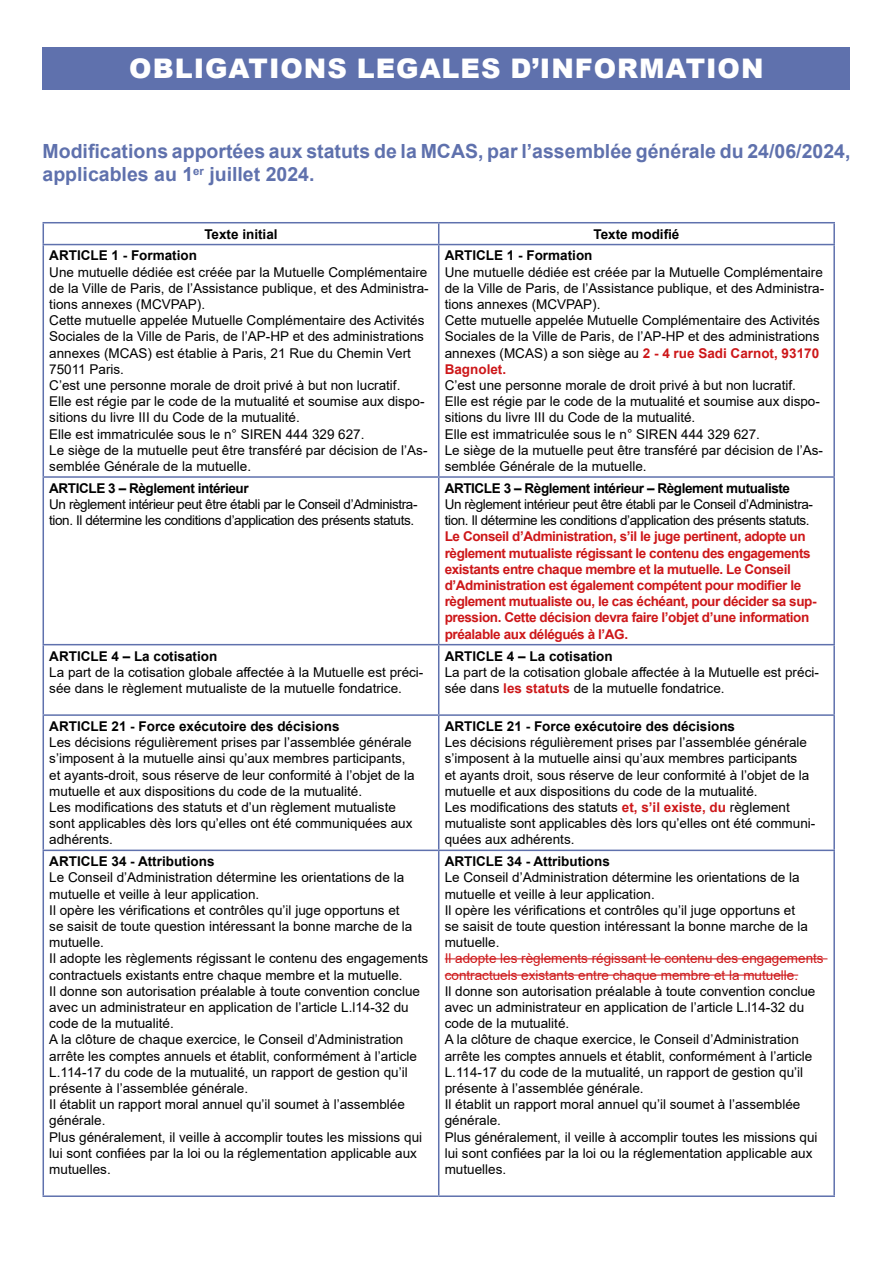
<style>
.page{position:relative;width:893px;height:1263px;background:#fff}
.page>*{position:absolute;margin:0;border:0;box-sizing:border-box;transform-origin:0 0}
.t1{font:900 27px "Arial";letter-spacing:.035em;color:#fff}
.t2{font:700 19.5px/23.4px "Arial";color:#5f71ad}
.t3{font:13.5px/16.2px "Arial";color:#000}
.t4{font:700 13.5px/16.2px "Arial";letter-spacing:-.03em;color:#cd1719}
.t5{font:13.5px/16.2px "Arial";letter-spacing:-.03em;color:#000}
.t6{font:700 13.5px "Arial";color:#000}
.t7{font:13.5px/16.2px "Arial";color:#cd1719}
.t8{font:700 13.5px "Arial";letter-spacing:-.03em;color:#000}
.s1{font-weight:700;color:#cd1719}
</style>
<div class="page">
<div style="left:43px;top:47px;width:807px;height:42px;background:#5f71ad"></div>
<hr style="left:43px;top:222px;width:396px;height:1px;background:#5f71ad">
<svg style="left:43px;top:223px;width:1px;height:21px"></svg>
<hr style="left:439px;top:222px;width:396px;height:1px;background:#5f71ad">
<svg style="left:438px;top:223px;width:1px;height:21px"></svg>
<hr style="left:833px;top:223px;width:2px;height:21px;background:#5f71ad">
<hr style="left:43px;top:244px;width:396px;height:1px;background:#5f71ad">
<hr style="left:43px;top:245px;width:1px;height:231px;background:#5f71ad">
<hr style="left:439px;top:244px;width:396px;height:1px;background:#5f71ad">
<hr style="left:438px;top:245px;width:1px;height:231px;background:#5f71ad">
<hr style="left:833px;top:245px;width:2px;height:231px;background:#5f71ad">
<hr style="left:43px;top:476px;width:396px;height:2px;background:#5f71ad">
<hr style="left:43px;top:478px;width:1px;height:166px;background:#5f71ad">
<hr style="left:439px;top:476px;width:396px;height:2px;background:#5f71ad">
<hr style="left:438px;top:478px;width:1px;height:166px;background:#5f71ad">
<hr style="left:833px;top:478px;width:2px;height:166px;background:#5f71ad">
<hr style="left:43px;top:644px;width:396px;height:1px;background:#5f71ad">
<hr style="left:43px;top:645px;width:1px;height:69px;background:#5f71ad">
<hr style="left:439px;top:644px;width:396px;height:1px;background:#5f71ad">
<hr style="left:438px;top:645px;width:1px;height:69px;background:#5f71ad">
<hr style="left:833px;top:645px;width:2px;height:69px;background:#5f71ad">
<hr style="left:43px;top:714px;width:396px;height:2px;background:#5f71ad">
<hr style="left:43px;top:716px;width:1px;height:133px;background:#5f71ad">
<hr style="left:439px;top:714px;width:396px;height:2px;background:#5f71ad">
<hr style="left:438px;top:716px;width:1px;height:133px;background:#5f71ad">
<hr style="left:833px;top:716px;width:2px;height:133px;background:#5f71ad">
<hr style="left:43px;top:849px;width:396px;height:2px;background:#5f71ad">
<hr style="left:43px;top:851px;width:1px;height:344px;background:#5f71ad">
<hr style="left:439px;top:849px;width:396px;height:2px;background:#5f71ad">
<hr style="left:438px;top:851px;width:1px;height:344px;background:#5f71ad">
<hr style="left:833px;top:851px;width:2px;height:344px;background:#5f71ad">
<hr style="left:43px;top:1195px;width:396px;height:2px;background:#5f71ad">
<hr style="left:439px;top:1195px;width:396px;height:2px;background:#5f71ad">
<hr style="left:445px;top:958px;width:382px;height:1px;background:#cd1719">
<hr style="left:445px;top:974px;width:353px;height:1px;background:#cd1719">
<h1 class="t1" style="left:129px;top:58px;width:636px">OBLIGATIONS LEGALES D’INFORMATION</h1>
<h2 class="t2" style="left:43px;top:140px;width:809px">Modifications apportées aux statuts de la MCAS, par l’assemblée générale du 24/06/2024, applicables au 1<sup>er</sup> juillet 2024.</h2>
<p class="t6" style="left:204px;top:229px;width:75px">Texte initial</p>
<p class="t6" style="left:593px;top:224px;width:88px">Texte modifié</p>
<p class="t6" style="left:49px;top:251px;width:149px">ARTICLE 1 - Formation</p>
<p class="t3" style="left:49px;top:265px;width:381px">Une mutuelle dédiée est créée par la Mutuelle Complémentaire de la Ville de Paris, de l’Assistance publique, et des Administra&shy;tions annexes (MCVPAP).<br>Cette mutuelle appelée Mutuelle Complémentaire des Activités Sociales de la Ville de Paris, de l’AP-HP et des administrations annexes (MCAS) est établie à Paris, 21 Rue du Chemin Vert 75011 Paris.<br>C’est une personne morale de droit privé à but non lucratif.<br>Elle est régie par le code de la mutualité et soumise aux dispo&shy;sitions du livre III du Code de la mutualité.<br>Elle est immatriculée sous le n° SIREN 444 329 627.<br>Le siège de la mutuelle peut être transféré par décision de l’As&shy;semblée Générale de la mutuelle.</p>
<p class="t8" style="left:49px;top:483px;width:201px">ARTICLE 3 – Règlement intérieur</p>
<p class="t5" style="left:49px;top:497px;width:370px">Un règlement intérieur peut être établi par le Conseil d’Administra&shy;tion. Il détermine les conditions d’application des présents statuts.</p>
<p class="t6" style="left:49px;top:651px;width:170px">ARTICLE 4 – La cotisation</p>
<p class="t3" style="left:49px;top:664px;width:376px">La part de la cotisation globale affectée à la Mutuelle est préci&shy;sée dans le règlement mutualiste de la mutuelle fondatrice.</p>
<p class="t6" style="left:49px;top:721px;width:292px">ARTICLE 21 - Force exécutoire des décisions</p>
<p class="t3" style="left:49px;top:735px;width:367px">Les décisions régulièrement prises par l’assemblée générale s’imposent à la mutuelle ainsi qu’aux membres participants, et ayants-droit, sous réserve de leur conformité à l’objet de la mutuelle et aux dispositions du code de la mutualité.<br>Les modifications des statuts et d’un règlement mutualiste sont applicables dès lors qu’elles ont été communiquées aux adhérents.</p>
<p class="t6" style="left:49px;top:856px;width:167px">ARTICLE 34 - Attributions</p>
<p class="t3" style="left:49px;top:871px;width:380px">Le Conseil d’Administration détermine les orientations de la mutuelle et veille à leur application.<br>Il opère les vérifications et contrôles qu’il juge opportuns et<br>se saisit de toute question intéressant la bonne marche de la mutuelle.<br>Il adopte les règlements régissant le contenu des engagements contractuels existants entre chaque membre et la mutuelle.<br>Il donne son autorisation préalable à toute convention conclue avec un administrateur en application de l’article L.l14-32 du code de la mutualité.<br>A la clôture de chaque exercice, le Conseil d’Administration arrête les comptes annuels et établit, conformément à l’article L.114-17 du code de la mutualité, un rapport de gestion qu’il présente à l’assemblée générale.<br>Il établit un rapport moral annuel qu’il soumet à l’assemblée générale.<br>Plus généralement, il veille à accomplir toutes les missions qui lui sont confiées par la loi ou la réglementation applicable aux mutuelles.</p>
<p class="t6" style="left:445px;top:251px;width:149px">ARTICLE 1 - Formation</p>
<p class="t3" style="left:445px;top:265px;width:381px">Une mutuelle dédiée est créée par la Mutuelle Complémentaire de la Ville de Paris, de l’Assistance publique, et des Administra&shy;tions annexes (MCVPAP).<br>Cette mutuelle appelée Mutuelle Complémentaire des Activités Sociales de la Ville de Paris, de l’AP-HP et des administrations annexes (MCAS) a son siège au <span class="s1">2 - 4 rue Sadi Carnot, 93170<br>Bagnolet.</span></p>
<p class="t3" style="left:445px;top:378px;width:380px">C’est une personne morale de droit privé à but non lucratif.<br>Elle est régie par le code de la mutualité et soumise aux dispo&shy;sitions du livre III du Code de la mutualité.<br>Elle est immatriculée sous le n° SIREN 444 329 627.<br>Le siège de la mutuelle peut être transféré par décision de l’As&shy;semblée Générale de la mutuelle.</p>
<p class="t8" style="left:445px;top:483px;width:347px">ARTICLE 3 – Règlement intérieur – Règlement mutualiste</p>
<p class="t5" style="left:445px;top:497px;width:370px">Un règlement intérieur peut être établi par le Conseil d’Administra&shy;tion. Il détermine les conditions d’application des présents statuts.</p>
<p class="t4" style="left:445px;top:530px;width:373px">Le Conseil d’Administration, s’il le juge pertinent, adopte un règlement mutualiste régissant le contenu des engagements existants entre chaque membre et la mutuelle. Le Conseil d’Administration est également compétent pour modifier le règlement mutualiste ou, le cas échéant, pour décider sa sup&shy;pression. Cette décision devra faire l’objet d’une information préalable aux délégués à l’AG.</p>
<p class="t6" style="left:445px;top:651px;width:170px">ARTICLE 4 – La cotisation</p>
<p class="t3" style="left:445px;top:664px;width:376px">La part de la cotisation globale affectée à la Mutuelle est préci&shy;sée dans <span class="s1">les statuts</span> de la mutuelle fondatrice.</p>
<p class="t6" style="left:445px;top:721px;width:292px">ARTICLE 21 - Force exécutoire des décisions</p>
<p class="t3" style="left:445px;top:735px;width:372px">Les décisions régulièrement prises par l’assemblée générale s’imposent à la mutuelle ainsi qu’aux membres participants<br>et ayants droit, sous réserve de leur conformité à l’objet de la mutuelle et aux dispositions du code de la mutualité.<br>Les modifications des statuts <span class="s1">et, s’il existe, du</span> règlement mutualiste sont applicables dès lors qu’elles ont été communi&shy;quées aux adhérents.</p>
<p class="t6" style="left:445px;top:856px;width:167px">ARTICLE 34 - Attributions</p>
<p class="t3" style="left:445px;top:871px;width:365px">Le Conseil d’Administration détermine les orientations de la mutuelle et veille à leur application.<br>Il opère les vérifications et contrôles qu’il juge opportuns et se saisit de toute question intéressant la bonne marche de la mutuelle.</p>
<p class="t7" style="left:445px;top:952px;width:380px">Il adopte les règlements régissant le contenu des engagements contractuels existants entre chaque membre et la mutuelle.</p>
<p class="t3" style="left:445px;top:984px;width:374px">Il donne son autorisation préalable à toute convention conclue avec un administrateur en application de l’article L.l14-32 du code de la mutualité.<br>A la clôture de chaque exercice, le Conseil d’Administration arrête les comptes annuels et établit, conformément à l’article L.114-17 du code de la mutualité, un rapport de gestion qu’il présente à l’assemblée générale.<br>Il établit un rapport moral annuel qu’il soumet à l’assemblée générale.<br>Plus généralement, il veille à accomplir toutes les missions qui lui sont confiées par la loi ou la réglementation applicable aux mutuelles.</p>
</div>
